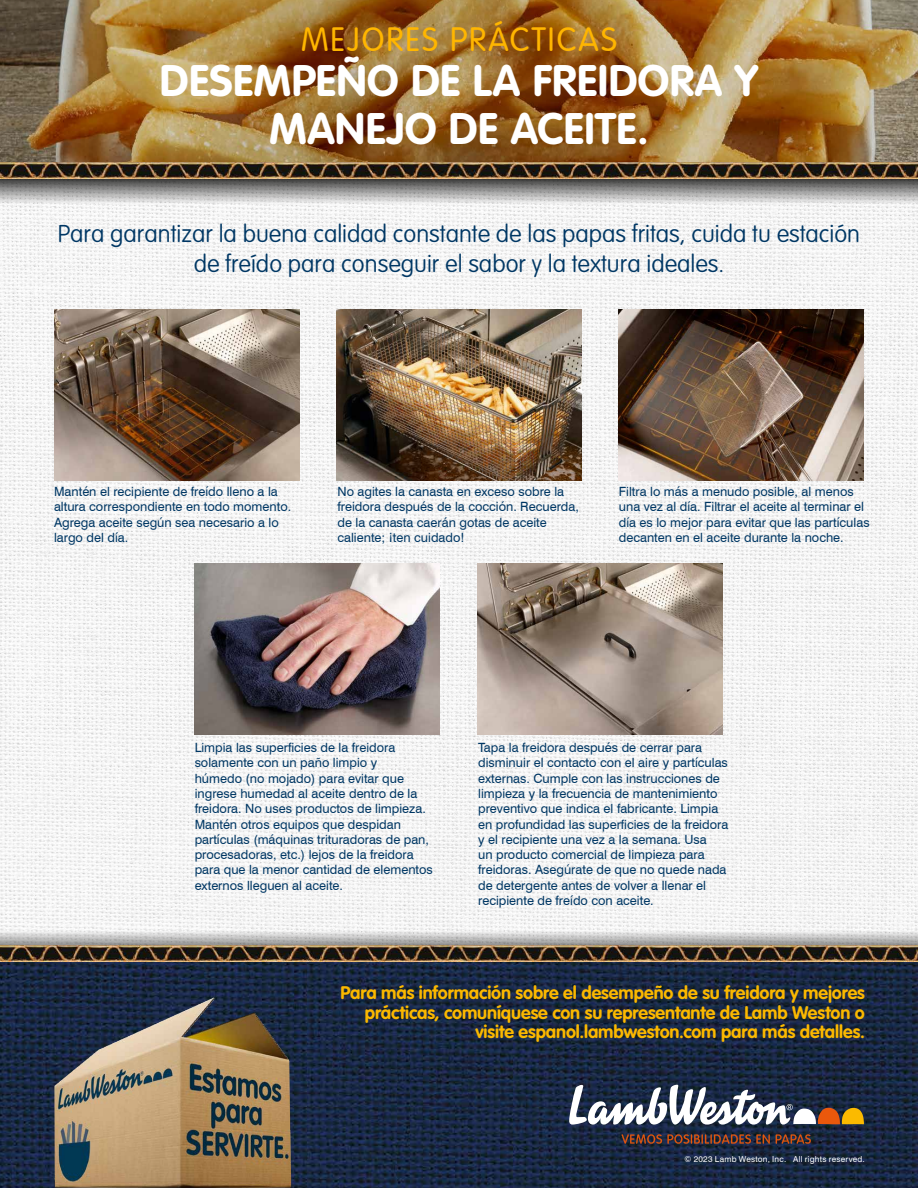
<style>
.page{position:relative;width:918px;height:1188px;background:#fff}
.page>*{position:absolute;margin:0;border:0;box-sizing:border-box;transform-origin:0 0}
.t1{font:700 43.5px/48px "VAG Rounded LT Pro";letter-spacing:.005em;color:#fff;text-align:center}
.t2{font:300 33px "VAG Rounded LT Pro";letter-spacing:.06em;color:#ffb600}
.t3{font:100 24px/30px "VAG Rounded LT Pro";color:#003764;text-align:center}
.t4{font:700 18px/19.5px "VAG Rounded LT Pro";letter-spacing:-.005em;color:#fbb800;text-align:right}
.t5{font:12.75px/15.3px "Swiss 721 BT";color:#003764}
.t6{font:8.25px "Swiss 721 BT";letter-spacing:.025em;color:#fff}
</style>
<div class="page">
<img style="left:0;top:207px;width:918px;height:720px">
<img style="left:0;top:0;width:918px;height:163px">
<img style="left:0;top:163px;width:918px;height:44px">
<img style="left:0;top:961px;width:918px;height:227px">
<img style="left:0;top:927px;width:918px;height:18px">
<img style="left:0;top:945px;width:918px;height:16px">
<img style="left:54px;top:309px;width:245px;height:172px">
<img style="left:336px;top:309px;width:246px;height:172px">
<img style="left:619px;top:309px;width:245px;height:172px">
<img style="left:195px;top:563px;width:245px;height:172px">
<img style="left:477px;top:563px;width:245px;height:172px">
<img style="left:49px;top:991px;width:246px;height:197px">
<svg style="left:569px;top:1085px;width:295px;height:40px"></svg>
<svg style="left:622px;top:1134px;width:148px;height:10px"></svg>
<svg style="left:776px;top:1134px;width:35px;height:10px"></svg>
<h2 class="t2" style="left:301px;top:20px;width:317px">MEJORES PRÁCTICAS</h2>
<h1 class="t1" style="left:160px;top:57px;width:600px">DESEMPEÑO DE LA FREIDORA Y<br>MANEJO DE ACEITE.</h1>
<h3 class="t3" style="left:58px;top:220px;width:804px">Para garantizar la buena calidad constante de las papas fritas, cuida tu estación de freído para conseguir el sabor y la textura ideales.</h3>
<p class="t5" style="left:54px;top:484px;width:239px">Mantén el recipiente de freído lleno a la altura correspondiente en todo momento.<br>Agrega aceite según sea necesario a lo largo del día.</p>
<p class="t5" style="left:337px;top:484px;width:243px">No agites la canasta en exceso sobre la freidora después de la cocción. Recuerda, de la canasta caerán gotas de aceite caliente; ¡ten cuidado!</p>
<p class="t5" style="left:619px;top:484px;width:252px">Filtra lo más a menudo posible, al menos una vez al día. Filtrar el aceite al terminar el día es lo mejor para evitar que las partículas decanten en el aceite durante la noche.</p>
<p class="t5" style="left:195px;top:740px;width:240px">Limpia las superficies de la freidora solamente con un paño limpio y<br>húmedo (no mojado) para evitar que ingrese humedad al aceite dentro de la freidora. No uses productos de limpieza.<br>Mantén otros equipos que despidan partículas (máquinas trituradoras de pan, procesadoras, etc.) lejos de la freidora para que la menor cantidad de elementos externos lleguen al aceite.</p>
<p class="t5" style="left:478px;top:740px;width:252px">Tapa la freidora después de cerrar para disminuir el contacto con el aire y partículas externas. Cumple con las instrucciones de limpieza y la frecuencia de mantenimiento preventivo que indica el fabricante. Limpia en profundidad las superficies de la freidora y el recipiente una vez a la semana. Usa<br>un producto comercial de limpieza para freidoras. Asegúrate de que no quede nada de detergente antes de volver a llenar el recipiente de freído con aceite.</p>
<h3 class="t4" style="left:341px;top:984px;width:526px">Para más información sobre el desempeño de su freidora y mejores prácticas, comuníquese con su representante de Lamb Weston o visite espanol.lambweston.com para más detalles.</h3>
<p class="t6" style="left:685px;top:1154px;width:182px">© 2023 Lamb Weston, Inc. All rights reserved.</p>
</div>
